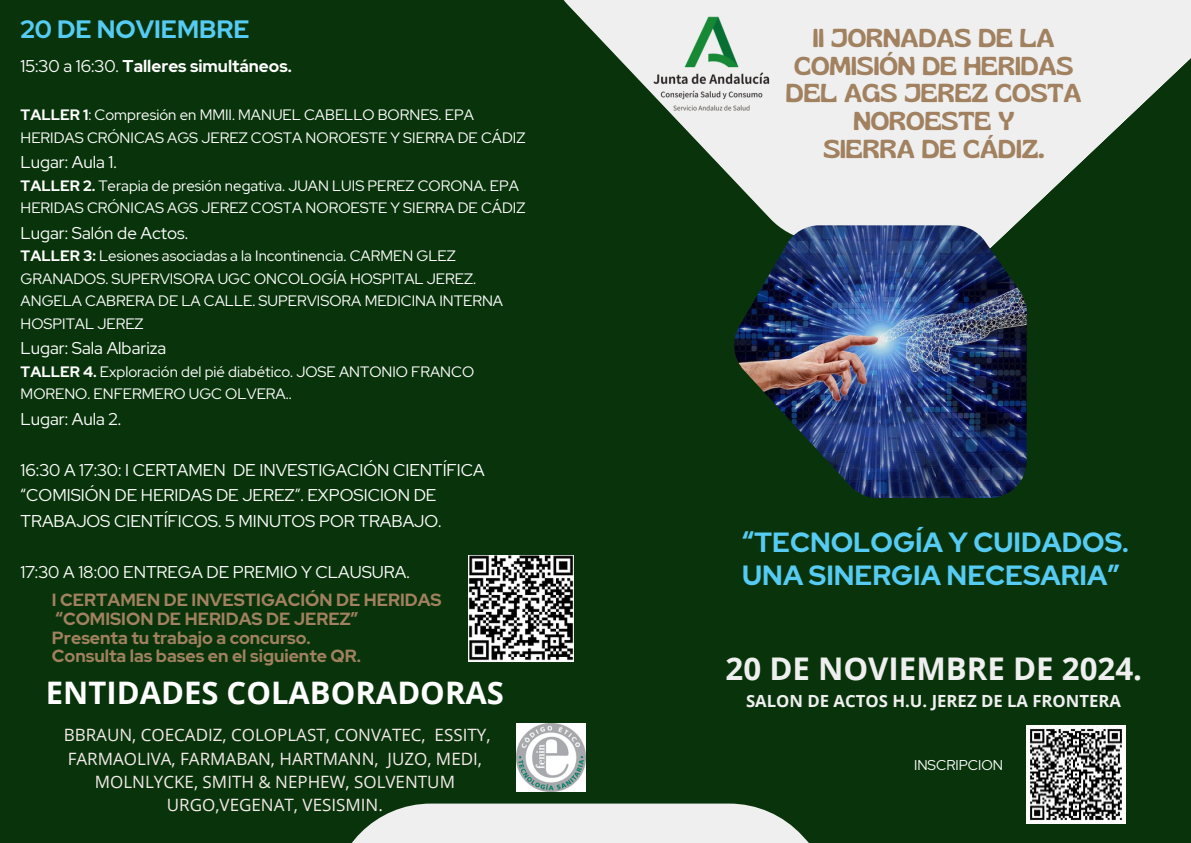
<style>
.page{position:relative;width:1191px;height:843px;background:#fff}
.page>*{position:absolute;margin:0;border:0;box-sizing:border-box;transform-origin:0 0}
.t1{font:700 31.2px "Open Sans";color:#efefef}
.t2{font:700 31px "Open Sans";color:#fff}
.t3{font:700 27.7px/33.1px "Red Hat Display";color:#56cbf3}
.t4{font:25.8px/27.8px "Gliker";color:#a1815f;text-align:center}
.t5{font:700 25px "Red Hat Display";color:#56cbf3}
.t6{font:700 17.5px/18.7px "Red Hat Display";color:#a1815f}
.t7{font:17px/25.5px "Red Hat Display";color:#fff}
.t8{font:17px/23.2px "Open Sans";color:#f4eaea;text-align:center}
.t9{font:700 17px "Red Hat Display";color:#fff}
.t10{font:700 16.7px "Open Sans";color:#efefef}
.t11{font:15px/22.5px "Red Hat Display";color:#fff}
.t12{font:14.1px "Red Hat Display";color:#fff}
.s1{font-weight:400}
.s2{font-weight:700}
</style>
<div class="page">
<div style="left:0;top:0;width:1190px;height:842px;background:#09340b"></div>
<svg style="left:563px;top:0;width:627px;height:225px;fill:#efefef"></svg>
<svg style="left:352px;top:803px;width:761px;height:39px;fill:#efefef"></svg>
<img style="left:734px;top:225px;width:292px;height:273px">
<img style="left:636px;top:3px;width:151px;height:126px">
<img style="left:1026px;top:725px;width:98px;height:98px">
<img style="left:517px;top:723px;width:68px;height:68px">
<img style="left:468px;top:555px;width:105px;height:106px">
<h5 class="t5" style="left:21px;top:12px;width:230px">20 DE NOVIEMBRE</h5>
<p class="t9" style="left:21px;top:55px;width:273px"><span class="s1">15:30 a 16:30.</span> Talleres simultáneos.</p>
<p class="t11" style="left:21px;top:103px;width:506px"><span class="s2">TALLER 1</span>: Compresión en MMII. MANUEL CABELLO BORNES. EPA<br>HERIDAS CRÓNICAS AGS JEREZ COSTA NOROESTE Y SIERRA DE CÁDIZ</p>
<h5 class="t7" style="left:21px;top:149px;width:98px">Lugar: Aula 1.</h5>
<h5 class="t11" style="left:21px;top:174px;width:506px"><span class="s2">TALLER 2.</span> Terapia de presión negativa. JUAN LUIS PEREZ CORONA. EPA<br>HERIDAS CRÓNICAS AGS JEREZ COSTA NOROESTE Y SIERRA DE CÁDIZ</h5>
<p class="t7" style="left:21px;top:220px;width:169px">Lugar: Salón de Actos.</p>
<h2 class="t11" style="left:21px;top:244px;width:484px"><span class="s2">TALLER 3:</span> Lesiones asociadas a la Incontinencia. CARMEN GLEZ GRANADOS. SUPERVISORA UGC ONCOLOGÍA HOSPITAL JEREZ.<br>ANGELA CABRERA DE LA CALLE. SUPERVISORA MEDICINA INTERNA HOSPITAL JEREZ</h2>
<p class="t7" style="left:21px;top:335px;width:147px">Lugar: Sala Albariza</p>
<h6 class="t11" style="left:21px;top:360px;width:455px"><span class="s2">TALLER 4.</span> Exploración del pié diabético. JOSE ANTONIO FRANCO<br>MORENO. ENFERMERO UGC OLVERA..</h6>
<h4 class="t7" style="left:21px;top:406px;width:102px">Lugar: Aula 2.</h4>
<h1 class="t7" style="left:21px;top:457px;width:465px">16:30 A 17:30: I CERTAMEN DE INVESTIGACIÓN CIENTÍFICA “COMISIÓN DE HERIDAS DE JEREZ”. EXPOSICION DE<br>TRABAJOS CIENTÍFICOS. 5 MINUTOS POR TRABAJO.</h1>
<p class="t7" style="left:21px;top:559px;width:390px">17:30 A 18:00 ENTREGA DE PREMIO Y CLAUSURA.</p>
<p class="t6" style="left:52px;top:590px;width:391px">I CERTAMEN DE INVESTIGACIÓN DE HERIDAS “COMISION DE HERIDAS DE JEREZ”<br>Presenta tu trabajo a concurso.<br>Consulta las bases en el siguiente QR.</p>
<p class="t2" style="left:46px;top:670px;width:459px">ENTIDADES COLABORADORAS</p>
<p class="t8" style="left:64px;top:723px;width:428px">BBRAUN, COECADIZ, COLOPLAST, CONVATEC, ESSITY, FARMAOLIVA, FARMABAN, HARTMANN, JUZO, MEDI, MOLNLYCKE, SMITH &amp; NEPHEW, SOLVENTUM URGO,VEGENAT, VESISMIN.</p>
<p class="t4" style="left:785px;top:24px;width:297px">II JORNADAS DE LA<br>COMISIÓN DE HERIDAS<br>DEL AGS JEREZ COSTA<br>NOROESTE Y<br>SIERRA DE CÁDIZ.</p>
<p class="t3" style="left:742px;top:525px;width:388px">“TECNOLOGÍA Y CUIDADOS.<br>UNA SINERGIA NECESARIA”</p>
<p class="t1" style="left:725px;top:646px;width:418px">20 DE NOVIEMBRE DE 2024.</p>
<p class="t10" style="left:746px;top:689px;width:376px">SALON DE ACTOS H.U. JEREZ DE LA FRONTERA</p>
<p class="t12" style="left:914px;top:755px;width:90px">INSCRIPCION</p>
</div>
